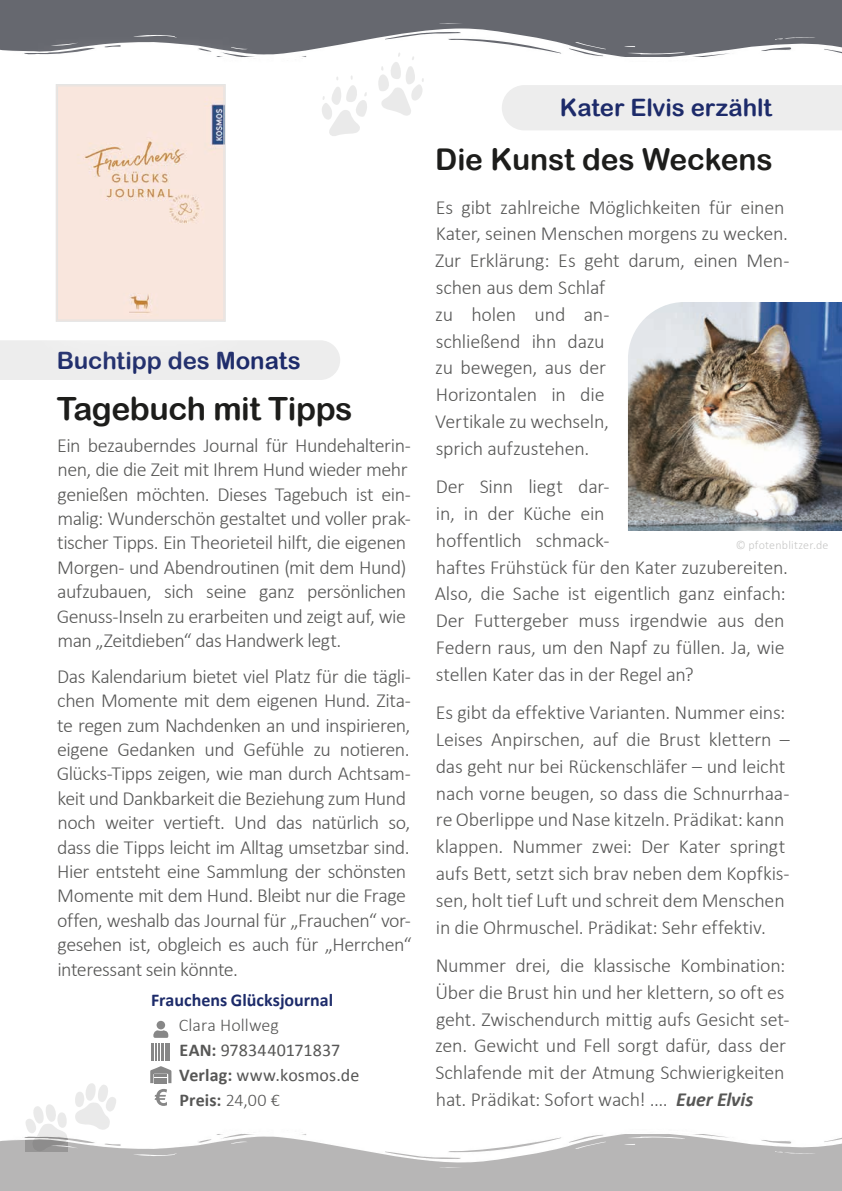
<style>
.page{position:relative;width:842px;height:1191px;background:#fff}
.page>*{position:absolute;margin:0;border:0;box-sizing:border-box;transform-origin:0 0}
.t1{font:32px "Arial Rounded MT Bold";letter-spacing:-.015em;color:#1d1d1b}
.t2{font:30px "Arial Rounded MT Bold";letter-spacing:-.005em;color:#1d1d1b}
.t3{font:24px "Arial Rounded MT Bold";letter-spacing:-.005em;color:#1d2b6a}
.t4{font:300 20px/26.8px "Calibri";letter-spacing:-.015em;color:#575756}
.t5{font:18px/25px "Calibri";letter-spacing:.005em;color:#575756}
.t6{font:700 18px "Calibri";color:#1d2b6a}
.t7{font:300 12px "Calibri";letter-spacing:.02em;color:#c7c7c6}
.s1{font-weight:300}
.s2{font-weight:700}
.s3{font-weight:700;font-style:italic}
</style>
<div class="page">
<div style="left:0;top:0;width:842px;height:57px;background:#66686f"></div>
<img style="left:0;top:23px;width:842px;height:34px">
<div style="left:0;top:1134px;width:842px;height:57px;background:#b7b6b6"></div>
<img style="left:0;top:1129px;width:842px;height:39px">
<div style="left:0;top:340px;width:340px;height:40px;background:#ededed"></div>
<div style="left:3px;top:31px;width:276px;height:344px;background:#fff;opacity:.98"></div>
<svg style="left:55px;top:84px;width:171px;height:238px;background:#f5e2d9"></svg>
<div style="left:57px;top:86px;width:167px;height:234px;border:1px solid #e4e4e3"></div>
<img style="left:628px;top:302px;width:214px;height:229px">
<div style="left:157px;top:1020px;width:8px;height:9px;background:#878787;border-radius:50%"></div>
<svg style="left:150px;top:1066px;width:21px;height:17px"></svg>
<svg style="left:152px;top:1030px;width:18px;height:30px"></svg>
<svg style="left:155px;top:1089px;width:12px;height:17px"></svg>
<div style="left:502px;top:85px;width:340px;height:45px;background:#ededed"></div>
<svg style="left:25px;top:1104px;width:42px;height:47px"></svg>
<svg style="left:75px;top:1083px;width:41px;height:46px"></svg>
<svg style="left:378px;top:52px;width:46px;height:64px"></svg>
<svg style="left:322px;top:75px;width:45px;height:61px"></svg>
<p class="t3" style="left:57px;top:346px;width:245px">Buchtipp des Monats</p>
<h1 class="t1" style="left:57px;top:390px;width:297px">Tagebuch mit Tipps</h1>
<p class="t4" style="left:57px;top:433px;width:356px;line-height:24.4px">Ein bezauberndes Journal für Hundehalterin&shy;nen, die die Zeit mit Ihrem Hund wieder mehr genießen möchten. Dieses Tagebuch ist ein&shy;malig: Wunderschön gestaltet und voller prak&shy;tischer Tipps. Ein Theorieteil hilft, die eigenen Morgen- und Abendroutinen (mit dem Hund) aufzubauen, sich seine ganz persönlichen Genuss-Inseln zu erarbeiten und zeigt auf, wie man „Zeitdieben“ das Handwerk legt.</p>
<p class="t4" style="left:57px;top:663px;width:356px;line-height:24.4px">Das Kalendarium bietet viel Platz für die tägli&shy;chen Momente mit dem eigenen Hund. Zita&shy;te regen zum Nachdenken an und inspirieren, eigene Gedanken und Gefühle zu notieren.<br>Glücks-Tipps zeigen, wie man durch Achtsam&shy;keit und Dankbarkeit die Beziehung zum Hund noch weiter vertieft. Und das natürlich so, dass die Tipps leicht im Alltag umsetzbar sind.<br>Hier entsteht eine Sammlung der schönsten Momente mit dem Hund. Bleibt nur die Frage offen, weshalb das Journal für „Frauchen“ vor&shy;gesehen ist, obgleich es auch für „Herrchen“ interessant sein könnte.</p>
<p class="t6" style="left:151px;top:987px;width:184px">Frauchens Glücksjournal</p>
<p class="t5" style="left:179px;top:1012px;width:182px"><span class="s1">Clara Hollweg<br></span><span class="s2">EAN:</span> 9783440171837<br><span class="s2">Verlag:</span> www.kosmos.de<br><span class="s2">Preis:</span> <span class="s1">24,00 €</span></p>
<p class="t3" style="left:560px;top:94px;width:214px">Kater Elvis erzählt</p>
<h2 class="t2" style="left:435px;top:141px;width:339px">Die Kunst des Weckens</h2>
<p class="t4" style="left:435px;top:193px;width:356px">Es gibt zahlreiche Möglichkeiten für einen<br>Kater, seinen Menschen morgens zu wecken.<br>Zur Erklärung: Es geht darum, einen Men&shy;schen aus dem Schlaf<br>zu holen und an-<br>schließend ihn dazu<br>zu bewegen, aus der<br>Horizontalen in die<br>Vertikale zu wechseln,<br>sprich aufzustehen.</p>
<p class="t4" style="left:435px;top:473px;width:355px">Der Sinn liegt dar-<br>in, in der Küche ein<br>hoffentlich schmack-<br>haftes Frühstück für den Kater zuzubereiten.<br>Also, die Sache ist eigentlich ganz einfach:<br>Der Futtergeber muss irgendwie aus den Federn raus, um den Napf zu füllen. Ja, wie stellen Kater das in der Regel an?</p>
<p class="t4" style="left:436px;top:699px;width:355px">Es gibt da effektive Varianten. Nummer eins:<br>Leises Anpirschen, auf die Brust klettern – das geht nur bei Rückenschläfer – und leicht nach vorne beugen, so dass die Schnurrhaa&shy;re Oberlippe und Nase kitzeln. Prädikat: kann klappen. Nummer zwei: Der Kater springt aufs Bett, setzt sich brav neben dem Kopfkis&shy;sen, holt tief Luft und schreit dem Menschen in die Ohrmuschel. Prädikat: Sehr effektiv.</p>
<p class="t4" style="left:435px;top:951px;width:356px">Nummer drei, die klassische Kombination:<br>Über die Brust hin und her klettern, so oft es geht. Zwischendurch mittig aufs Gesicht set&shy;zen. Gewicht und Fell sorgt dafür, dass der Schlafende mit der Atmung Schwierigkeiten hat. Prädikat: Sofort wach! .... <span class="s3">Euer Elvis</span></p>
<p class="t7" style="left:736px;top:538px;width:94px">© pfotenblitzer.de</p>
</div>
